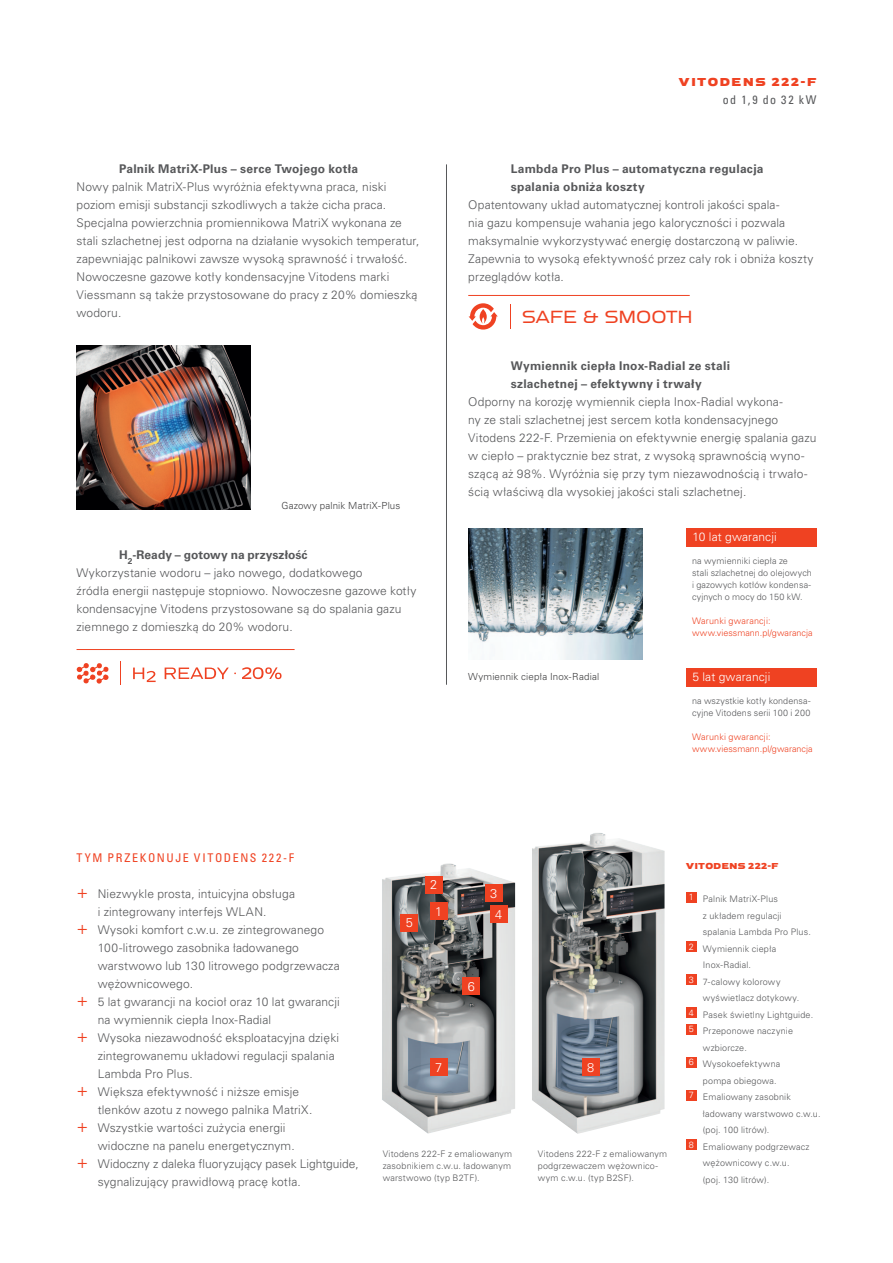
<style>
.page{position:relative;width:893px;height:1263px;background:#fff}
.page>*{position:absolute;margin:0;border:0;box-sizing:border-box;transform-origin:0 0}
.t1{font:300 18.3px "Viessmann Wide";color:#ef4222}
.Copy___Univers_Light{font:300 12.75px "Univers LTCYR 45";color:#fff}
.Copy___Univers_Light-2{font:300 12px/18px "Univers LTCYR 45";letter-spacing:.01em;color:#57585a}
.Zwischenheadline___U{font:700 12px/18px "Univers LTCYR 65";letter-spacing:.02em;color:#57585a}
.Copy___Univers_Light-3{font:300 12px "Univers LTCYR 45";letter-spacing:.01em;color:#fff}
.Headline_Vorteilstex{font:condensed 12px "Univers LTCYR 57";letter-spacing:.14em;color:#ef4222}
.Kopfzeile___Univers{font:700 12px "Viessmann";letter-spacing:.095em;color:#ef4222}
.Copy___Univers_Light-4{font:condensed 12px "Univers LTCYR 57";letter-spacing:.13em;color:#57585a}
.Bildunterschriften{font:300 9.75px "Univers LTCYR 45";letter-spacing:.015em;color:#3e3e3f}
.Bildunterschriften-2{font:300 9px/12px "Univers LTCYR 45";letter-spacing:.015em;color:#57585a}
.Bildunterschriften-3{font:300 9px/12px "Univers LTCYR 45";letter-spacing:.01em;color:#ef4222}
.Produktschnitt_Besch{font:300 9px/16.5px "Univers LTCYR 45";letter-spacing:.02em;color:#57585a}
.Product_name_table{font:700 9px "Viessmann";letter-spacing:.005em;color:#ef4222}
.t2{font:300 9px "Univers LTCYR 45";color:#fff}
.s1{font-size:18px;color:#ef4222}
</style>
<div class="page">
<img style="left:382px;top:863px;width:133px;height:271px">
<img style="left:532px;top:833px;width:133px;height:301px">
<div style="left:430px;top:902px;width:17px;height:17px;background:#ef4222"></div>
<div style="left:425px;top:876px;width:17px;height:17px;background:#ef4222"></div>
<div style="left:485px;top:884px;width:17px;height:17px;background:#ef4222"></div>
<div style="left:490px;top:906px;width:17px;height:17px;background:#ef4222"></div>
<div style="left:463px;top:977px;width:17px;height:17px;background:#ef4222"></div>
<div style="left:582px;top:1059px;width:17px;height:17px;background:#ef4222"></div>
<div style="left:430px;top:1059px;width:17px;height:17px;background:#ef4222"></div>
<div style="left:686px;top:892px;width:10px;height:10px;background:#ef4222"></div>
<div style="left:686px;top:941px;width:10px;height:11px;background:#ef4222"></div>
<div style="left:686px;top:974px;width:10px;height:11px;background:#ef4222"></div>
<div style="left:686px;top:1007px;width:10px;height:11px;background:#ef4222"></div>
<div style="left:686px;top:1024px;width:10px;height:10px;background:#ef4222"></div>
<div style="left:686px;top:1057px;width:10px;height:10px;background:#ef4222"></div>
<div style="left:686px;top:1090px;width:10px;height:10px;background:#ef4222"></div>
<div style="left:686px;top:1139px;width:10px;height:11px;background:#ef4222"></div>
<div style="left:401px;top:914px;width:17px;height:17px;background:#ef4222"></div>
<div style="left:686px;top:669px;width:130px;height:18px;background:#ef4222"></div>
<hr style="left:468px;top:295px;width:222px;height:1px;background:#ef4222">
<svg style="left:510px;top:304px;width:1px;height:25px"></svg>
<svg style="left:469px;top:303px;width:29px;height:27px"></svg>
<hr style="left:446px;top:164px;width:1px;height:521px;background:#57585a">
<div style="left:686px;top:528px;width:130px;height:18px;background:#ef4222"></div>
<img style="left:77px;top:345px;width:174px;height:164px">
<img style="left:468px;top:528px;width:174px;height:132px">
<hr style="left:77px;top:649px;width:218px;height:1px;background:#ef4222">
<svg style="left:120px;top:662px;width:1px;height:23px"></svg>
<svg style="left:242px;top:667px;width:40px;height:12px"></svg>
<svg style="left:77px;top:663px;width:32px;height:21px"></svg>
<svg style="left:133px;top:667px;width:23px;height:15px"></svg>
<svg style="left:165px;top:667px;width:71px;height:12px"></svg>
<p class="Zwischenheadline___U" style="left:119px;top:159px;width:241px">Palnik MatriX-Plus – serce Twojego kotła</p>
<p class="Copy___Univers_Light-2" style="left:77px;top:177px;width:344px">Nowy palnik MatriX-Plus wyróżnia efektywna praca, niski poziom emisji substancji szkodliwych a także cicha praca.<br>Specjalna powierzchnia promiennikowa MatriX wykonana ze stali szlachetnej jest odporna na działanie wysokich temperatur, zapewniając palnikowi zawsze wysoką sprawność i trwałość.<br>Nowoczesne gazowe kotły kondensacyjne Vitodens marki Viessmann są także przystosowane do pracy z 20% domieszką wodoru.</p>
<p class="Bildunterschriften" style="left:281px;top:499px;width:120px">Gazowy palnik MatriX-Plus</p>
<p class="Zwischenheadline___U" style="left:119px;top:545px;width:190px">H<sub>2</sub>-Ready – gotowy na przyszłość</p>
<p class="Copy___Univers_Light-2" style="left:77px;top:564px;width:288px">Wykorzystanie wodoru – jako nowego, dodatkowego</p>
<p class="Copy___Univers_Light-2" style="left:77px;top:582px;width:342px">źródła energii następuje stopniowo. Nowoczesne gazowe kotły kondensacyjne Vitodens przystosowane są do spalania gazu ziemnego z domieszką do 20% wodoru.</p>
<p class="Kopfzeile___Univers" style="left:678px;top:73px;width:139px">VITODENS 222-F</p>
<p class="Copy___Univers_Light-4" style="left:723px;top:92px;width:95px">od 1,9 do 32 kW</p>
<p class="Zwischenheadline___U" style="left:511px;top:159px;width:254px">Lambda Pro Plus – automatyczna regulacja spalania obniża koszty</p>
<p class="Copy___Univers_Light-2" style="left:468px;top:195px;width:347px">Opatentowany układ automatycznej kontroli jakości spala-<br>nia gazu kompensuje wahania jego kaloryczności i pozwala maksymalnie wykorzystywać energię dostarczoną w paliwie.<br>Zapewnia to wysoką efektywność przez cały rok i obniża koszty przeglądów kotła.</p>
<p class="t1" style="left:522px;top:304px;width:172px">SAFE &amp; SMOOTH</p>
<p class="Zwischenheadline___U" style="left:511px;top:356px;width:221px">Wymiennik ciepła Inox-Radial ze stali szlachetnej – efektywny i trwały</p>
<p class="Copy___Univers_Light-2" style="left:468px;top:392px;width:350px">Odporny na korozję wymiennik ciepła Inox-Radial wykona-<br>ny ze stali szlachetnej jest sercem kotła kondensacyjnego Vitodens 222-F. Przemienia on efektywnie energię spalania gazu w ciepło – praktycznie bez strat, z wysoką sprawnością wyno&shy;szącą aż 98%. Wyróżnia się przy tym niezawodnością i trwało&shy;ścią właściwą dla wysokiej jakości stali szlachetnej.</p>
<p class="Copy___Univers_Light-3" style="left:692px;top:529px;width:86px">10 lat gwarancji</p>
<p class="Bildunterschriften" style="left:468px;top:671px;width:132px">Wymiennik ciepła Inox-Radial</p>
<p class="Bildunterschriften-2" style="left:692px;top:555px;width:121px">na wymienniki ciepła ze<br>stali szlachetnej do olejowych i gazowych kotłów kondensa&shy;cyjnych o mocy do 150 kW.</p>
<p class="Bildunterschriften-3" style="left:692px;top:615px;width:80px">Warunki gwarancji:</p>
<p class="Bildunterschriften-3" style="left:692px;top:627px;width:122px">www.viessmann.pl/gwarancja</p>
<p class="Copy___Univers_Light-3" style="left:692px;top:669px;width:79px">5 lat gwarancji</p>
<p class="Bildunterschriften-2" style="left:692px;top:695px;width:120px">na wszystkie kotły kondensa&shy;cyjne Vitodens serii 100 i 200</p>
<p class="Bildunterschriften-3" style="left:692px;top:731px;width:122px">Warunki gwarancji: www.viessmann.pl/gwarancja</p>
<p class="Headline_Vorteilstex" style="left:77px;top:850px;width:219px">TYM PRZEKONUJE VITODENS 222-F</p>
<p class="Copy___Univers_Light-2" style="left:77px;top:885px;width:220px;text-align:center"><span class="s1">+</span> Niezwykle prosta, intuicyjna obsługa i zintegrowany interfejs WLAN.</p>
<p class="Copy___Univers_Light-2" style="left:98px;top:921px;width:244px;text-indent:-21px"><span class="s1">+</span> Wysoki komfort c.w.u. ze zintegrowanego 100-litrowego zasobnika ładowanego warstwowo lub 130 litrowego podgrzewacza wężownicowego.</p>
<p class="Copy___Univers_Light-2" style="left:98px;top:993px;width:243px;text-indent:-21px"><span class="s1">+</span> 5 lat gwarancji na kocioł oraz 10 lat gwarancji na wymiennik ciepła Inox-Radial</p>
<p class="Copy___Univers_Light-2" style="left:98px;top:1029px;width:243px;text-indent:-21px"><span class="s1">+</span> Wysoka niezawodność eksploatacyjna dzięki zintegrowanemu układowi regulacji spalania<br>Lambda Pro Plus.</p>
<p class="Copy___Univers_Light-2" style="left:98px;top:1083px;width:216px;text-indent:-21px"><span class="s1">+</span> Większa efektywność i niższe emisje tlenków azotu z nowego palnika MatriX.</p>
<p class="Copy___Univers_Light-2" style="left:98px;top:1119px;width:198px;text-indent:-21px"><span class="s1">+</span> Wszystkie wartości zużycia energii widoczne na panelu energetycznym.</p>
<p class="Copy___Univers_Light-2" style="left:98px;top:1155px;width:263px;text-indent:-21px"><span class="s1">+</span> Widoczny z daleka fluoryzujący pasek Lightguide, sygnalizujący prawidłową pracę kotła.</p>
<p class="Copy___Univers_Light" style="left:406px;top:914px;width:9px">5</p>
<p class="Copy___Univers_Light" style="left:430px;top:876px;width:9px">2</p>
<p class="Copy___Univers_Light" style="left:435px;top:903px;width:9px">1</p>
<p class="Copy___Univers_Light" style="left:490px;top:885px;width:9px">3</p>
<p class="Copy___Univers_Light" style="left:495px;top:906px;width:9px">4</p>
<p class="Copy___Univers_Light" style="left:468px;top:978px;width:9px">6</p>
<p class="Copy___Univers_Light" style="left:435px;top:1059px;width:9px">7</p>
<p class="Copy___Univers_Light" style="left:587px;top:1059px;width:9px">8</p>
<p class="Bildunterschriften-2" style="left:383px;top:1148px;width:131px;text-align:justify">Vitodens 222-F z emaliowanym zasobnikiem c.w.u. ładowanym warstwowo (typ B2TF).</p>
<p class="Bildunterschriften-2" style="left:538px;top:1148px;width:131px">Vitodens 222-F z emaliowanym podgrzewaczem wężownico&shy;wym c.w.u. (typ B2SF).</p>
<p class="Product_name_table" style="left:686px;top:860px;width:94px">VITODENS 222-F</p>
<p class="t2" style="left:689px;top:891px;width:7px">1</p>
<p class="Produktschnitt_Besch" style="left:703px;top:891px;width:110px">Palnik MatriX-Plus<br>z układem regulacji spalania Lambda Pro Plus.</p>
<p class="t2" style="left:689px;top:941px;width:7px">2</p>
<p class="Produktschnitt_Besch" style="left:703px;top:940px;width:75px">Wymiennik ciepła<br>Inox-Radial.</p>
<p class="t2" style="left:689px;top:974px;width:7px">3</p>
<p class="Bildunterschriften-2" style="left:703px;top:973px;width:98px;line-height:16.5px">7-calowy kolorowy wyświetlacz dotykowy.</p>
<p class="t2" style="left:689px;top:1007px;width:7px">4</p>
<p class="Bildunterschriften-2" style="left:703px;top:1008px;width:112px">Pasek świetlny Lightguide.</p>
<p class="t2" style="left:689px;top:1023px;width:7px">5</p>
<p class="Bildunterschriften-2" style="left:703px;top:1023px;width:92px;line-height:16.5px">Przeponowe naczynie wzbiorcze.</p>
<p class="t2" style="left:689px;top:1056px;width:7px">6</p>
<p class="Bildunterschriften-2" style="left:703px;top:1056px;width:79px;line-height:16.5px">Wysokoefektywna pompa obiegowa.</p>
<p class="t2" style="left:689px;top:1089px;width:7px">7</p>
<p class="Bildunterschriften-2" style="left:703px;top:1089px;width:119px;line-height:16.5px">Emaliowany zasobnik ładowany warstwowo c.w.u. (poj. 100 litrów).</p>
<p class="t2" style="left:689px;top:1139px;width:7px">8</p>
<p class="Bildunterschriften-2" style="left:703px;top:1138px;width:108px;line-height:16.5px">Emaliowany podgrzewacz wężownicowy c.w.u. (poj. 130 litrów).</p>
</div>
